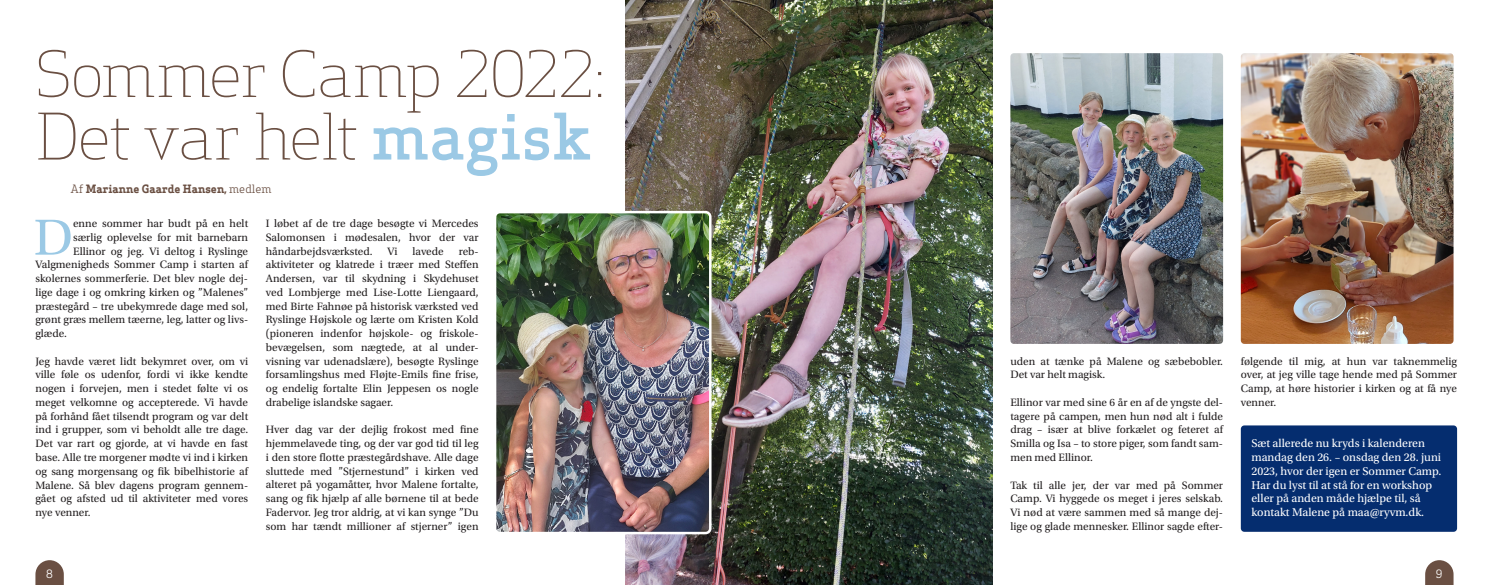
<style>
.page{position:relative;width:1489px;height:585px;background:#fff}
.page>*{position:absolute;margin:0;border:0;box-sizing:border-box;transform-origin:0 0}
.t1{font:300 62.5px/62.5px "Apex Serif";letter-spacing:-.03em;color:#6a4f42}
.t2{font:53.38px "Utopia Std";color:#9bc9e5}
.t3{font:11.88px/13.8px "Utopia Std";color:#fff}
.t4{font:11.25px/13.8px "Utopia Std";color:#231f20;text-align:justify}
.t5{font:700 11.25px "Apex Serif";color:#6a4f42}
.t6{font:11.25px "Apex Serif";color:#fff}
.s1{font-weight:500;color:#9bc9e5}
.s2{font-weight:400}
</style>
<div class="page">
<img style="left:625px;top:0;width:367px;height:585px">
<div style="left:494px;top:211px;width:217px;height:323px;border:5px solid #fff;border-radius:4px"></div>
<img style="left:496px;top:213px;width:213px;height:318px">
<img style="left:1010px;top:53px;width:212px;height:291px">
<img style="left:1240px;top:53px;width:213px;height:291px">
<svg style="left:35px;top:560px;width:29px;height:25px"></svg>
<svg style="left:1425px;top:560px;width:28px;height:25px"></svg>
<div style="left:1240px;top:425px;width:216px;height:106px;background:#052d6f;border-radius:4px"></div>
<h1 class="t1" style="left:35px;top:42px;width:572px">Sommer Camp 2022:<br>Det var helt <span class="s1">magisk</span></h1>
<p class="t5" style="left:71px;top:181px;width:202px"><span class="s2">Af</span> Marianne Gaarde Hansen, <span class="s2">medlem</span></p>
<h2 class="t2" style="left:34px;top:208px;width:41px">D</h2>
<p class="t4" style="left:73px;top:217px;width:176px">enne sommer har budt på en helt</p>
<p class="t4" style="left:73px;top:230px;width:176px">særlig oplevelse for mit barnebarn</p>
<p class="t4" style="left:73px;top:244px;width:176px">Ellinor og jeg. Vi deltog i Ryslinge</p>
<p class="t4" style="left:35px;top:258px;width:214px">Valgmenigheds Sommer Camp i starten af</p>
<p class="t4" style="left:35px;top:272px;width:214px">skolernes sommerferie. Det blev nogle dej-</p>
<p class="t4" style="left:35px;top:285px;width:214px">lige dage i og omkring kirken og ”Malenes”</p>
<p class="t4" style="left:35px;top:299px;width:214px">præstegård – tre ubekymrede dage med sol,</p>
<p class="t4" style="left:35px;top:313px;width:214px">grønt græs mellem tæerne, leg, latter og livs-</p>
<p class="t4" style="left:35px;top:327px;width:33px">glæde.</p>
<p class="t4" style="left:35px;top:354px;width:214px">Jeg havde været lidt bekymret over, om vi ville føle os udenfor, fordi vi ikke kendte nogen i forvejen, men i stedet følte vi os meget velkomne og accepterede. Vi havde på forhånd fået tilsendt program og var delt ind i grupper, som vi beholdt alle tre dage.<br>Det var rart og gjorde, at vi havde en fast base. Alle tre morgener mødte vi ind i kirken og sang morgensang og fik bibelhistorie af Malene. Så blev dagens program gennem&shy;gået og afsted ud til aktiviteter med vores nye venner.</p>
<p class="t4" style="left:266px;top:217px;width:214px">I løbet af de tre dage besøgte vi Mercedes Salomonsen i mødesalen, hvor der var håndarbejdsværksted.</p>
<p class="t4" style="left:266px;top:244px;width:214px;text-align:left;text-indent:193px">reb-- aktiviteter og klatrede i træer med Steffen Andersen, var til skydning i Skydehuset ved Lombjerge med Lise-Lotte Liengaard, med Birte Fahnøe på historisk værksted ved Ryslinge Højskole og lærte om Kristen Kold (pioneren indenfor højskole- og friskole&shy;bevægelsen, som nægtede, at al under&shy;visning var udenadslære), besøgte Ryslinge forsamlingshus med Fløjte-Emils fine frise, og endelig fortalte Elin Jeppesen os nogle drabelige islandske sagaer.</p>
<p class="t4" style="left:266px;top:423px;width:214px">Hver dag var der dejlig frokost med fine hjemmelavede ting, og der var god tid til leg i den store flotte præstegårdshave. Alle dage sluttede med ”Stjernestund” i kirken ved alteret på yogamåtter, hvor Malene fortalte, sang og fik hjælp af alle børnene til at bede Fadervor. Jeg tror aldrig, at vi kan synge ”Du som har tændt millioner af stjerner” igen</p>
<p class="t4" style="left:387px;top:244px;width:12px">Vi</p>
<p class="t4" style="left:412px;top:244px;width:33px">lavede</p>
<p class="t4" style="left:1010px;top:354px;width:214px">uden at tænke på Malene og sæbebobler.<br>Det var helt magisk.</p>
<p class="t4" style="left:1010px;top:395px;width:214px">Ellinor var med sine 6 år en af de yngste del&shy;tagere på campen, men hun nød alt i fulde drag – især at blive forkælet og feteret af Smilla og Isa – to store piger, som fandt sam&shy;men med Ellinor.</p>
<p class="t4" style="left:1010px;top:478px;width:214px">Tak til alle jer, der var med på Sommer Camp. Vi hyggede os meget i jeres selskab.<br>Vi nød at være sammen med så mange dej&shy;lige og glade mennesker. Ellinor sagde efter-</p>
<p class="t4" style="left:1240px;top:354px;width:218px">følgende til mig, at hun var taknemmelig over, at jeg ville tage hende med på Sommer Camp, at høre historier i kirken og at få nye venner.</p>
<p class="t3" style="left:1251px;top:436px;width:191px">Sæt allerede nu kryds i kalenderen mandag den 26. – onsdag den 28. juni 2023, hvor der igen er Sommer Camp.<br>Har du lyst til at stå for en workshop eller på anden måde hjælpe til, så kontakt Malene på maa@ryvm.dk.</p>
<p class="t6" style="left:46px;top:566px;width:8px">8</p>
<p class="t6" style="left:1435px;top:566px;width:8px">9</p>
</div>
